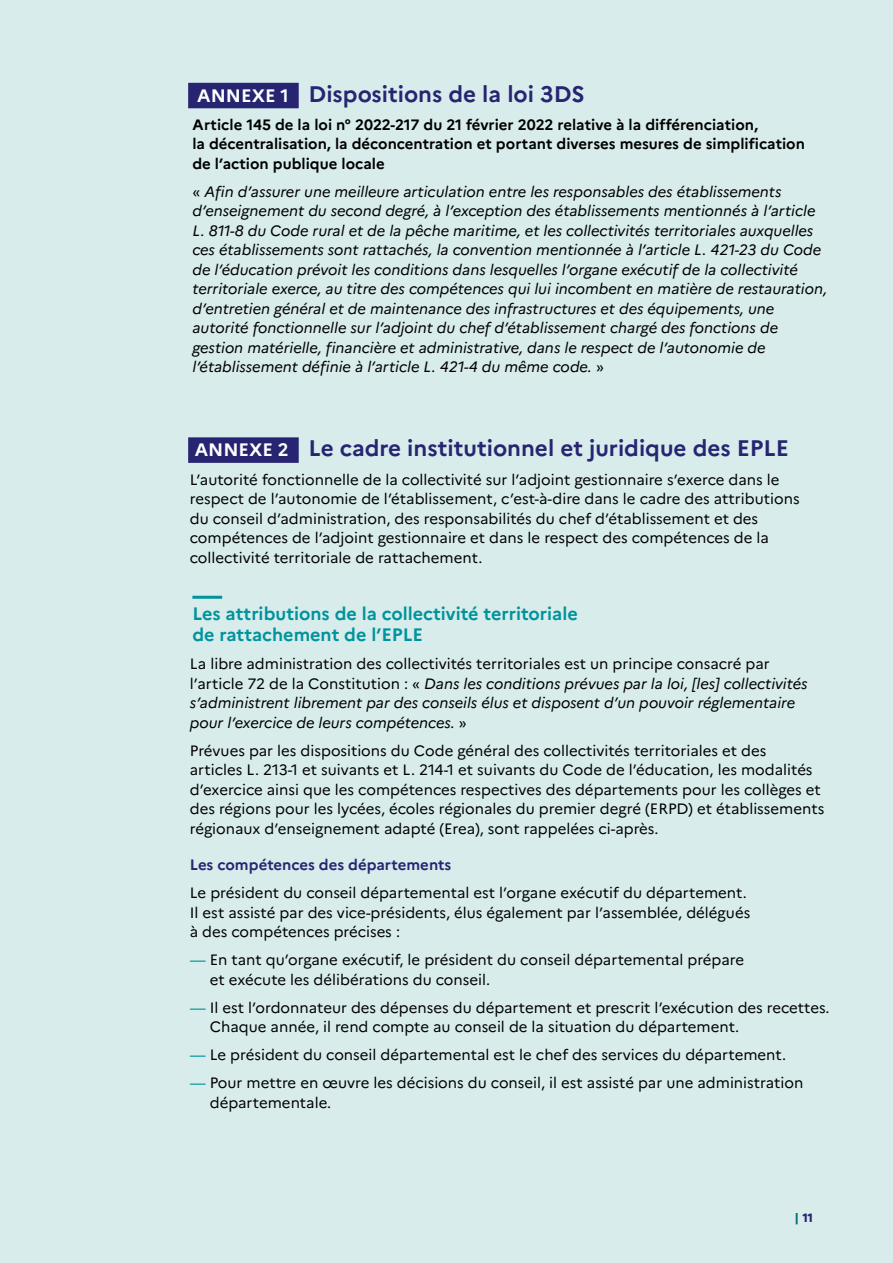
<style>
.page{position:relative;width:893px;height:1263px;background:#d7eceb}
.page>*{position:absolute;margin:0;border:0;box-sizing:border-box;transform-origin:0 0}
.t1{font:700 22.5px "Marianne";color:#272571}
.t2{font:700 18px/21px "Marianne";color:#00939c}
.t3{font:15px/19.5px "Marianne";color:#000}
.t4{font:italic 15px/19.5px "Marianne";color:#000}
.t5{font:700 15px/19.5px "Marianne";color:#000}
.t6{font:700 15px "Marianne";color:#272571}
.t7{font:800 12px "Marianne";color:#272571}
.s1{font-size:18px;color:#fff}
.s2{font-style:normal}
.s3{color:#00939c}
.s4{color:#006a74}
</style>
<div class="page">
<div style="left:188px;top:83px;width:111px;height:25px;background:#272571"></div>
<div style="left:188px;top:437px;width:111px;height:26px;background:#272571"></div>
<hr style="left:192px;top:596px;width:30px;height:3px;background:#00939c">
<h1 class="t1" style="left:197px;top:80px;width:389px"><span class="s1">ANNEXE 1</span> Dispositions de la loi 3DS</h1>
<p class="t5" style="left:192px;top:115px;width:614px">Article 145 de la loi n° 2022-217 du 21 février 2022 relative à la différenciation,<br>la décentralisation, la déconcentration et portant diverses mesures de simplification de l’action publique locale</p>
<p class="t4" style="left:192px;top:182px;width:636px;text-indent:12px">Afin d’assurer une meilleure articulation entre les responsables des établissements d’enseignement du second degré, à l’exception des établissements mentionnés à l’article L. 811-8 du Code rural et de la pêche maritime, et les collectivités territoriales auxquelles ces établissements sont rattachés, la convention mentionnée à l’article L. 421-23 du Code de l’éducation prévoit les conditions dans lesquelles l’organe exécutif de la collectivité territoriale exerce, au titre des compétences qui lui incombent en matière de restauration, d’entretien général et de maintenance des infrastructures et des équipements, une autorité fonctionnelle sur l’adjoint du chef d’établissement chargé des fonctions de gestion matérielle, financière et administrative, dans le respect de l’autonomie de l’établissement définie à l’article L. 421-4 du même code.</p>
<h1 class="t1" style="left:195px;top:435px;width:596px"><span class="s1">ANNEXE 2</span> Le cadre institutionnel et juridique des EPLE</h1>
<p class="t3" style="left:190px;top:469px;width:611px">L’autorité fonctionnelle de la collectivité sur l’adjoint gestionnaire s’exerce dans le respect de l’autonomie de l’établissement, c’est-à-dire dans le cadre des attributions du conseil d’administration, des responsabilités du chef d’établissement et des compétences de l’adjoint gestionnaire et dans le respect des compétences de la collectivité territoriale de rattachement.</p>
<p class="t2" style="left:192px;top:603px;width:387px">Les attributions de la collectivité territoriale de rattachement de l’EPLE</p>
<p class="t4" style="left:190px;top:654px;width:619px"><span class="s2">La libre administration des collectivités territoriales est un principe consacré par l’article 72 de la Constitution :</span> Dans les conditions prévues par la loi, [les] collectivités s’administrent librement par des conseils élus et disposent d’un pouvoir réglementaire pour l’exercice de leurs compétences.</p>
<p class="t3" style="left:190px;top:740px;width:636px">Prévues par les dispositions du Code général des collectivités territoriales et des<br>articles L. 213-1 et suivants et L. 214-1 et suivants du Code de l’éducation, les modalités d’exercice ainsi que les compétences respectives des départements pour les collèges et des régions pour les lycées, écoles régionales du premier degré (ERPD) et établissements régionaux d’enseignement adapté (Erea), sont rappelées ci-après.</p>
<p class="t6" style="left:190px;top:855px;width:263px">Les compétences des départements</p>
<p class="t3" style="left:190px;top:883px;width:562px">Le président du conseil départemental est l’organe exécutif du département.<br>Il est assisté par des vice-présidents, élus également par l’assemblée, délégués à des compétences précises :</p>
<p class="t3" style="left:210px;top:950px;width:536px;text-indent:-20px"><span class="s3">—</span> En tant qu’organe exécutif, le président du conseil départemental prépare et exécute les délibérations du conseil.</p>
<p class="t3" style="left:210px;top:997px;width:621px;text-indent:-20px"><span class="s3">—</span> Il est l’ordonnateur des dépenses du département et prescrit l’exécution des recettes.<br>Chaque année, il rend compte au conseil de la situation du département.</p>
<p class="t3" style="left:190px;top:1045px;width:598px"><span class="s3">—</span> Le président du conseil départemental est le chef des services du département.</p>
<p class="t3" style="left:210px;top:1073px;width:595px;text-indent:-20px"><span class="s3">—</span> Pour mettre en œuvre les décisions du conseil, il est assisté par une administration départementale.</p>
<p class="t7" style="left:794px;top:1210px;width:20px"><span class="s4">|</span> 11</p>
</div>
